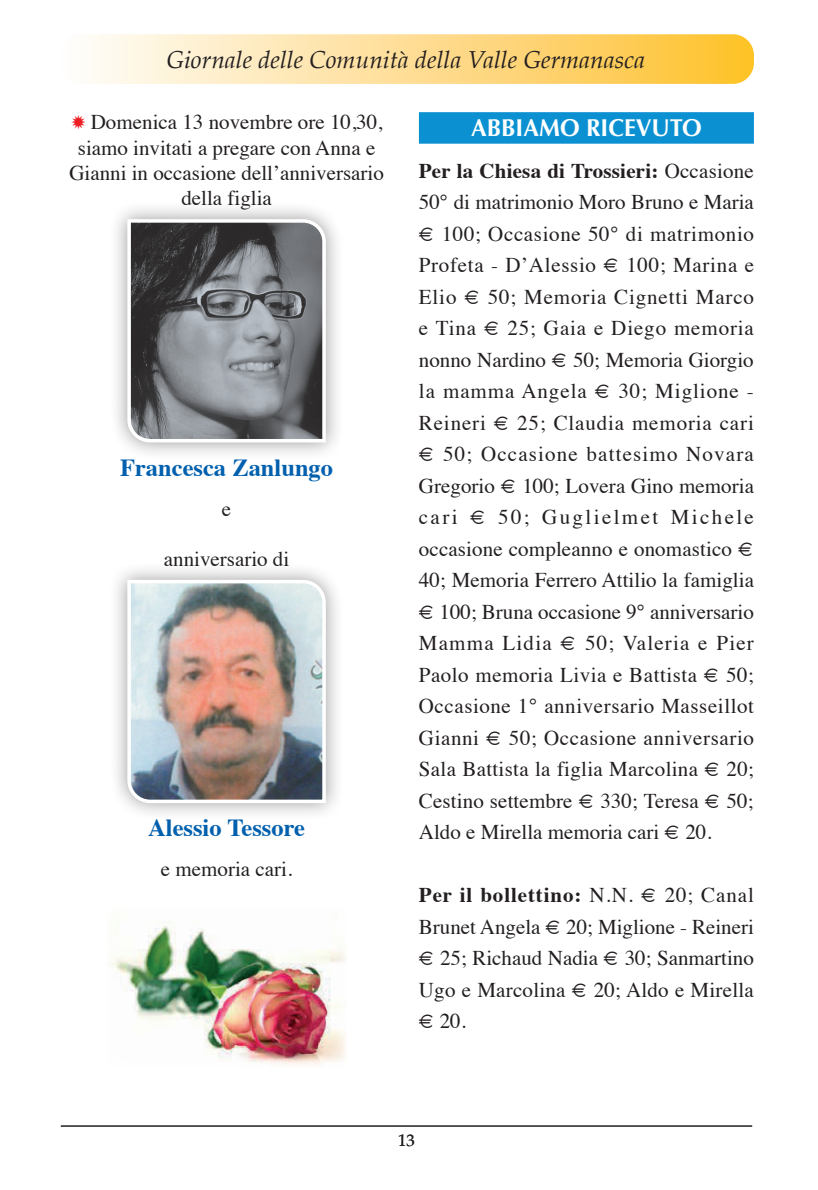
<style>
.page{position:relative;width:818px;height:1190px;background:#fff}
.page>*{position:absolute;margin:0;border:0;box-sizing:border-box;transform-origin:0 0}
.t1{font:italic 24.5px "Palatino";color:#231f20}
.t2{font:700 24.5px "Times";color:#0160ae}
.t3{font:700 24.5px "Optima";color:#fff;scale:.96 1}
.t4{font:21px/31.5px "Times";color:#231f20;text-align:justify}
.t5{font:16.62px "Palatino";color:#231f20}
.s1{color:#ee1d23}
.s2{font-weight:700}
</style>
<div class="page">
<div style="left:59px;top:34px;width:695px;height:50px;background:linear-gradient(to right,#fefdfe,#fec02d);border-radius:21px"></div>
<hr style="left:61px;top:1125px;width:691px;height:1px;background:#231f20">
<img style="left:112px;top:921px;width:234px;height:144px">
<div style="left:109px;top:201px;width:235px;height:259px;background:#231f20;opacity:.45"></div>
<svg style="left:126px;top:217px;width:201px;height:227px;background:#77797c"></svg>
<div style="left:109px;top:561px;width:235px;height:260px;background:#231f20;opacity:.45"></div>
<img style="left:126px;top:578px;width:201px;height:227px">
<div style="left:419px;top:112px;width:335px;height:32px;background:#0b91d2"></div>
<p class="t1" style="left:166px;top:39px;width:480px">Giornale delle Comunità della Valle Germanasca</p>
<p class="t4" style="left:69px;top:108px;width:316px;line-height:25.2px;text-align:center"><span class="s1">✹</span> Domenica 13 novembre ore 10,30, siamo invitati a pregare con Anna e<br>Gianni in occasione dell’anniversario della figlia</p>
<p class="t2" style="left:120px;top:444px;width:215px">Francesca Zanlungo</p>
<p class="t4" style="left:222px;top:491px;width:11px">e</p>
<p class="t4" style="left:164px;top:541px;width:127px">anniversario di</p>
<p class="t2" style="left:148px;top:804px;width:158px">Alessio Tessore</p>
<p class="t4" style="left:161px;top:851px;width:133px">e memoria cari.</p>
<p class="t3" style="left:471px;top:114px;width:242px">ABBIAMO RICEVUTO</p>
<p class="t4" style="left:419px;top:153px;width:337px"><span class="s2">Per la Chiesa di Trossieri:</span> Occasione 50° di matrimonio Moro Bruno e Maria € 100; Occasione 50° di matrimonio Profeta - D’Alessio € 100; Marina e Elio € 50; Memoria Cignetti Marco e Tina € 25; Gaia e Diego memoria nonno Nardino € 50; Memoria Giorgio la mamma Angela € 30; Miglione - Reineri € 25; Claudia memoria cari € 50; Occasione battesimo Novara Gregorio € 100; Lovera Gino memoria cari € 50; Guglielmet Michele occasione compleanno e onomastico € 40; Memoria Ferrero Attilio la famiglia € 100; Bruna occasione 9° anniversario Mamma Lidia € 50; Valeria e Pier Paolo memoria Livia e Battista € 50; Occasione 1° anniversario Masseillot Gianni € 50; Occasione anniversario Sala Battista la figlia Marcolina € 20; Cestino settembre € 330; Teresa € 50; Aldo e Mirella memoria cari € 20.</p>
<p class="t4" style="left:419px;top:878px;width:336px"><span class="s2">Per il bollettino:</span> N.N. € 20; Canal Brunet Angela € 20; Miglione - Reineri € 25; Richaud Nadia € 30; Sanmartino Ugo e Marcolina € 20; Aldo e Mirella € 20.</p>
<p class="t5" style="left:398px;top:1126px;width:18px">13</p>
</div>
